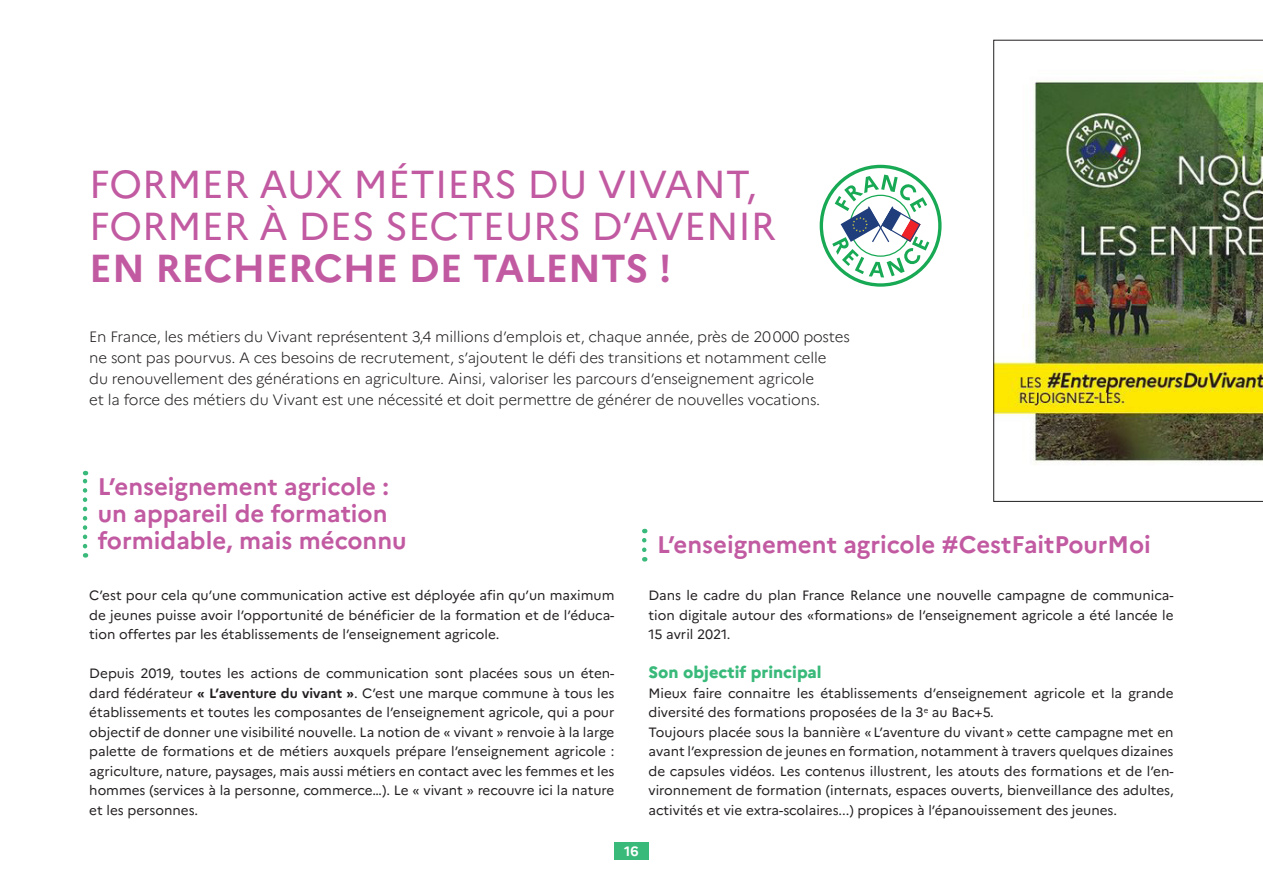
<style>
.page{position:relative;width:1263px;height:893px;background:#fff}
.page>*{position:absolute;margin:0;border:0;box-sizing:border-box;transform-origin:0 0}
._01_Titre_partie{font:39px/42px "Marianne";color:#c25aa2}
._02_Sous_titre{font:700 24px/27px "Marianne";color:#c25aa2}
._03_texte_gars_bleu{font:800 16.5px "Marianne";color:#39b97a}
._05_chapô{font:300 15px/21px "Marianne";letter-spacing:-.01em;color:#231f20}
._04_Texte_courant{font:13.5px/19.5px "Marianne";color:#231f20;text-align:justify}
.t1{font:700 13.5px "Marianne";color:#fff}
.s1{font-weight:700}
</style>
<div class="page">
<div style="left:614px;top:842px;width:34px;height:17px;background:#39b97a"></div>
<svg style="left:83px;top:471px;width:4px;height:75px"></svg>
<svg style="left:642px;top:529px;width:4px;height:21px"></svg>
<img style="left:993px;top:40px;width:270px;height:462px">
<svg style="left:820px;top:165px;width:121px;height:122px"></svg>
<p class="_01_Titre_partie" style="left:89px;top:160px;width:688px">FORMER AUX MÉTIERS DU VIVANT,<br>FORMER À DES SECTEURS D’AVENIR<br><span class="s1">EN RECHERCHE DE TALENTS !</span></p>
<p class="_05_chapô" style="left:89px;top:326px;width:762px">En France, les métiers du Vivant représentent 3,4 millions d’emplois et, chaque année, près de 20000 postes ne sont pas pourvus. A ces besoins de recrutement, s’ajoutent le défi des transitions et notamment celle<br>du renouvellement des générations en agriculture. Ainsi, valoriser les parcours d’enseignement agricole<br>et la force des métiers du Vivant est une nécessité et doit permettre de générer de nouvelles vocations.</p>
<p class="_02_Sous_titre" style="left:98px;top:471px;width:310px">L’enseignement agricole : un appareil de formation formidable, mais méconnu</p>
<p class="_04_Texte_courant" style="left:89px;top:584px;width:527px">C’est pour cela qu’une communication active est déployée afin qu’un maximum de jeunes puisse avoir l’opportunité de bénéficier de la formation et de l’éduca&shy;tion offertes par les établissements de l’enseignement agricole.</p>
<p class="_04_Texte_courant" style="left:89px;top:662px;width:527px">Depuis 2019, toutes les actions de communication sont placées sous un éten&shy;dard fédérateur <span class="s1">« L’aventure du vivant »</span>. C’est une marque commune à tous les établissements et toutes les composantes de l’enseignement agricole, qui a pour objectif de donner une visibilité nouvelle. La notion de « vivant » renvoie à la large palette de formations et de métiers auxquels prépare l’enseignement agricole : agriculture, nature, paysages, mais aussi métiers en contact avec les femmes et les hommes (services à la personne, commerce…). Le « vivant » recouvre ici la nature et les personnes.</p>
<p class="_02_Sous_titre" style="left:657px;top:529px;width:495px">L’enseignement agricole #CestFaitPourMoi</p>
<p class="_04_Texte_courant" style="left:648px;top:584px;width:527px">Dans le cadre du plan France Relance une nouvelle campagne de communica&shy;tion digitale autour des «formations» de l’enseignement agricole a été lancée le 15 avril 2021.</p>
<p class="_03_texte_gars_bleu" style="left:648px;top:659px;width:175px">Son objectif principal</p>
<p class="_04_Texte_courant" style="left:648px;top:682px;width:527px">Mieux faire connaitre les établissements d’enseignement agricole et la grande diversité des formations proposées de la 3<sup>e</sup> au Bac+5.</p>
<p class="_04_Texte_courant" style="left:648px;top:721px;width:527px">Toujours placée sous la bannière « L’aventure du vivant » cette campagne met en avant l’expression de jeunes en formation, notamment à travers quelques dizaines de capsules vidéos. Les contenus illustrent, les atouts des formations et de l’en&shy;vironnement de formation (internats, espaces ouverts, bienveillance des adultes, activités et vie extra-scolaires...) propices à l’épanouissement des jeunes.</p>
<p class="t1" style="left:624px;top:840px;width:16px">16</p>
</div>
